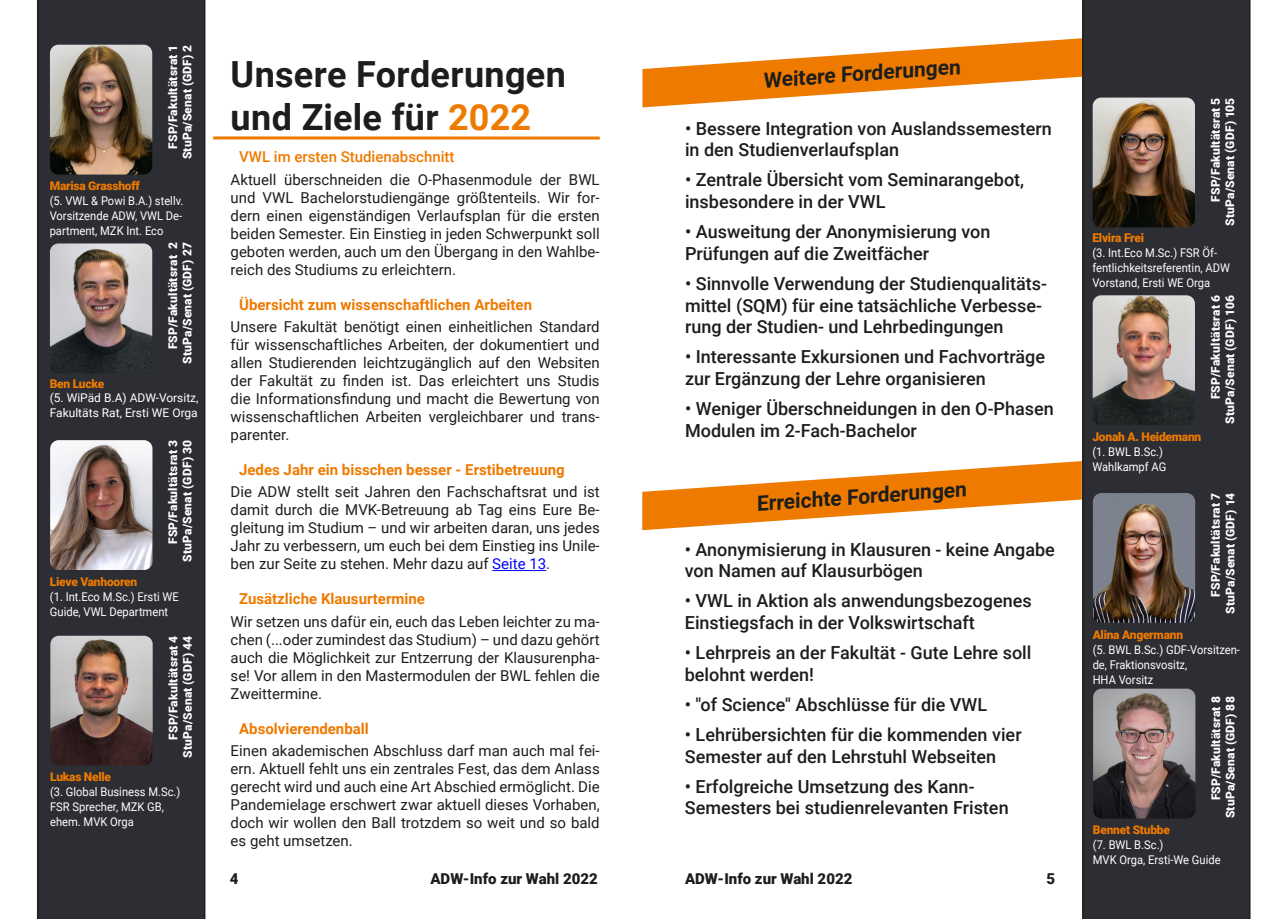
<style>
.page{position:relative;width:1285px;height:919px;background:#fff}
.page>*{position:absolute;margin:0;border:0;box-sizing:border-box;transform-origin:0 0}
.t1{font:700 36px/43.2px "Roboto";letter-spacing:.01em;color:#1d1d1b}
.t2{font:700 21px "Roboto";color:#1d1d1b}
.t3{font:500 18px/21.6px "Roboto";color:#1d1d1b}
.t4{font:15px/18px "Roboto";color:#1d1d1b;text-align:justify}
.t5{font:700 15px "Roboto";color:#ef7a00}
.t6{font:900 15px "Roboto";color:#1d1d1b}
.t7{font:500 15px "Roboto";color:#ef7a00}
.t8{font:12px/15px "Roboto";color:#fff;scale:.93 1}
.t9{font:900 12px/14.4px "Roboto";letter-spacing:.015em;color:#fff;text-align:right}
.t10{font:900 12px "Roboto";letter-spacing:-.02em;color:#ef7a00}
.t11{font:12px/14.4px "Roboto";color:#fff}
.s1{color:#ef7a00}
.s2{color:#00f}
</style>
<div class="page">
<div style="left:1081px;top:0;width:169px;height:918px;background:#2d2e33"></div>
<img style="left:1092px;top:98px;width:102px;height:129px">
<img style="left:1092px;top:295px;width:102px;height:130px">
<img style="left:1092px;top:493px;width:102px;height:130px">
<img style="left:1092px;top:688px;width:103px;height:130px">
<div style="left:37px;top:0;width:168px;height:918px;background:#2d2e33"></div>
<img style="left:50px;top:45px;width:102px;height:129px">
<img style="left:50px;top:243px;width:102px;height:130px">
<img style="left:50px;top:440px;width:102px;height:130px">
<img style="left:50px;top:635px;width:103px;height:130px">
<svg style="left:642px;top:38px;width:439px;height:69px"></svg>
<svg style="left:642px;top:461px;width:439px;height:69px"></svg>
<hr style="left:213px;top:136px;width:386px;height:3px;background:#ef7a00">
<hr style="left:492px;top:570px;width:54px;height:1px;background:#00f">
<p class="t9" style="left:165px;top:159px;width:116px;rotate:-90deg">FSP/Fakultätsrat 1<br>StuPa/Senat (GDF) 2</p>
<p class="t10" style="left:50px;top:177px;width:92px">Marisa Grasshoff</p>
<p class="t8" style="left:50px;top:193px;width:145px;text-align:justify">(5. VWL &amp; Powi B.A.) stellv.<br>Vorsitzende ADW, VWL De&shy;partment, MZK Int. Eco</p>
<p class="t9" style="left:165px;top:364px;width:123px;rotate:-90deg">FSP/Fakultätsrat 2<br>StuPa/Senat (GDF) 27</p>
<p class="t10" style="left:50px;top:375px;width:56px">Ben Lucke</p>
<p class="t11" style="left:50px;top:390px;width:150px">(5. WiPäd B.A) ADW-Vorsitz,<br>Fakultäts Rat, Ersti WE Orga</p>
<p class="t9" style="left:165px;top:562px;width:123px;rotate:-90deg">FSP/Fakultätsrat 3<br>StuPa/Senat (GDF) 30</p>
<p class="t10" style="left:50px;top:573px;width:89px">Lieve Vanhooren</p>
<p class="t8" style="left:50px;top:588px;width:140px">(1. Int.Eco M.Sc.) Ersti WE<br>Guide, VWL Department</p>
<p class="t9" style="left:165px;top:757px;width:123px;rotate:-90deg">FSP/Fakultätsrat 4<br>StuPa/Senat (GDF) 44</p>
<p class="t10" style="left:50px;top:768px;width:62px">Lukas Nelle</p>
<p class="t8" style="left:50px;top:784px;width:141px">(3. Global Business M.Sc.)<br>FSR Sprecher, MZK GB, ehem. MVK Orga</p>
<h1 class="t1" style="left:230px;top:51px;width:337px">Unsere Forderungen und Ziele für <span class="s1">2022</span></h1>
<p class="t7" style="left:239px;top:146px;width:217px">VWL im ersten Studienabschnitt</p>
<p class="t4" style="left:230px;top:170px;width:370px">Aktuell überschneiden die O-Phasenmodule der BWL und VWL Bachelorstudiengänge größtenteils. Wir for&shy;dern einen eigenständigen Verlaufsplan für die ersten beiden Semester. Ein Einstieg in jeden Schwerpunkt soll geboten werden, auch um den Übergang in den Wahlbe&shy;reich des Studiums zu erleichtern.</p>
<p class="t5" style="left:239px;top:294px;width:294px">Übersicht zum wissenschaftlichen Arbeiten</p>
<p class="t4" style="left:230px;top:317px;width:370px">Unsere Fakultät benötigt einen einheitlichen Standard für wissenschaftliches Arbeiten, der dokumentiert und allen Studierenden leichtzugänglich auf den Websiten der Fakultät zu finden ist. Das erleichtert uns Studis die Informationsfindung und macht die Bewertung von wissenschaftlichen Arbeiten vergleichbarer und trans&shy;parenter.</p>
<p class="t5" style="left:239px;top:459px;width:327px">Jedes Jahr ein bisschen besser - Erstibetreuung</p>
<p class="t4" style="left:230px;top:482px;width:370px">Die ADW stellt seit Jahren den Fachschaftsrat und ist damit durch die MVK-Betreuung ab Tag eins Eure Be&shy;gleitung im Studium – und wir arbeiten daran, uns jedes Jahr zu verbessern, um euch bei dem Einstieg ins Unile&shy;ben zur Seite zu stehen. Mehr dazu auf <span class="s2">Seite 13</span>.</p>
<p class="t5" style="left:239px;top:588px;width:187px">Zusätzliche Klausurtermine</p>
<p class="t4" style="left:230px;top:611px;width:370px">Wir setzen uns dafür ein, euch das Leben leichter zu ma&shy;chen (...oder zumindest das Studium) – und dazu gehört auch die Möglichkeit zur Entzerrung der Klausurenpha&shy;se! Vor allem in den Mastermodulen der BWL fehlen die Zweittermine.</p>
<p class="t5" style="left:239px;top:717px;width:131px">Absolvierendenball</p>
<p class="t4" style="left:230px;top:741px;width:370px">Einen akademischen Abschluss darf man auch mal fei&shy;ern. Aktuell fehlt uns ein zentrales Fest, das dem Anlass gerecht wird und auch eine Art Abschied ermöglicht. Die Pandemielage erschwert zwar aktuell dieses Vorhaben, doch wir wollen den Ball trotzdem so weit und so bald es geht umsetzen.</p>
<p class="t6" style="left:230px;top:868px;width:10px">4</p>
<p class="t6" style="left:430px;top:868px;width:169px">ADW-Info zur Wahl 2022</p>
<h2 class="t2" style="left:762px;top:65px;width:199px;rotate:-4deg">Weitere Forderungen</h2>
<p class="t3" style="left:685px;top:117px;width:368px">• Bessere Integration von Auslandssemestern in den Studienverlaufsplan</p>
<p class="t3" style="left:685px;top:169px;width:340px">• Zentrale Übersicht vom Seminarangebot, insbesondere in der VWL</p>
<p class="t3" style="left:685px;top:220px;width:307px">• Ausweitung der Anonymisierung von<br>Prüfungen auf die Zweitfächer</p>
<p class="t3" style="left:685px;top:272px;width:363px">• Sinnvolle Verwendung der Studienqualitäts&shy;mittel (SQM) für eine tatsächliche Verbesse&shy;rung der Studien- und Lehrbedingungen</p>
<p class="t3" style="left:685px;top:345px;width:361px">• Interessante Exkursionen und Fachvorträge zur Ergänzung der Lehre organisieren</p>
<p class="t3" style="left:685px;top:397px;width:370px">• Weniger Überschneidungen in den O-Phasen<br>Modulen im 2-Fach-Bachelor</p>
<h2 class="t2" style="left:755px;top:488px;width:212px;rotate:-4deg">Erreichte Forderungen</h2>
<p class="t3" style="left:684px;top:537px;width:371px">• Anonymisierung in Klausuren - keine Angabe von Namen auf Klausurbögen</p>
<p class="t3" style="left:684px;top:589px;width:348px">• VWL in Aktion als anwendungsbezogenes<br>Einstiegsfach in der Volkswirtschaft</p>
<p class="t3" style="left:684px;top:641px;width:348px">• Lehrpreis an der Fakultät - Gute Lehre soll belohnt werden!</p>
<p class="t3" style="left:684px;top:692px;width:304px">• "of Science" Abschlüsse für die VWL</p>
<p class="t3" style="left:684px;top:723px;width:338px">• Lehrübersichten für die kommenden vier<br>Semester auf den Lehrstuhl Webseiten</p>
<p class="t3" style="left:684px;top:774px;width:325px">• Erfolgreiche Umsetzung des Kann-<br>Semesters bei studienrelevanten Fristen</p>
<p class="t6" style="left:685px;top:868px;width:169px">ADW-Info zur Wahl 2022</p>
<p class="t6" style="left:1046px;top:868px;width:10px">5</p>
<p class="t9" style="left:1207px;top:226px;width:130px;rotate:-90deg">FSP/Fakultätsrat 5<br>StuPa/Senat (GDF) 105</p>
<p class="t10" style="left:1092px;top:229px;width:53px">Elvira Frei</p>
<p class="t8" style="left:1092px;top:245px;width:149px">(3. Int.Eco M.Sc.) FSR Öf&shy;fentlichkeitsreferentin, ADW<br>Vorstand, Ersti WE Orga</p>
<p class="t10" style="left:1092px;top:428px;width:110px">Jonah A. Heidemann</p>
<p class="t8" style="left:1092px;top:443px;width:81px">(1. BWL B.Sc.)<br>Wahlkampf AG</p>
<p class="t9" style="left:1207px;top:424px;width:130px;rotate:-90deg">FSP/Fakultätsrat 6<br>StuPa/Senat (GDF) 106</p>
<p class="t9" style="left:1207px;top:614px;width:123px;rotate:-90deg">FSP/Fakultätsrat 7<br>StuPa/Senat (GDF) 14</p>
<p class="t10" style="left:1092px;top:626px;width:92px">Alina Angermann</p>
<p class="t8" style="left:1092px;top:641px;width:160px">(5. BWL B.Sc.) GDF-Vorsitzen&shy;de, Fraktionsvositz,<br>HHA Vorsitz</p>
<p class="t9" style="left:1207px;top:818px;width:123px;rotate:-90deg">FSP/Fakultätsrat 8<br>StuPa/Senat (GDF) 88</p>
<p class="t10" style="left:1092px;top:821px;width:78px">Bennet Stubbe</p>
<p class="t8" style="left:1092px;top:836px;width:139px">(7. BWL B.Sc.)<br>MVK Orga, Ersti-We Guide</p>
</div>
